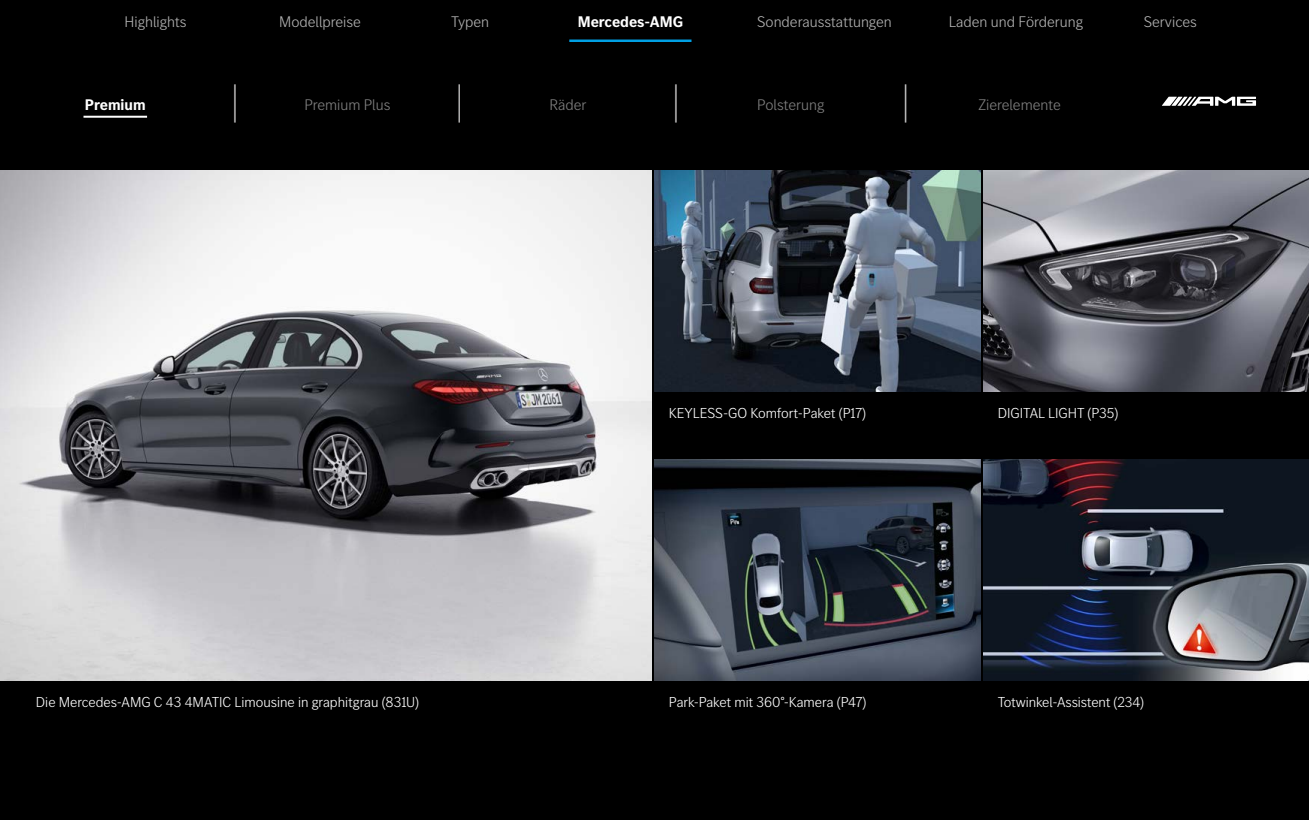
<style>
.page{position:relative;width:1309px;height:820px;background:#fff}
.page>*{position:absolute;margin:0;border:0;box-sizing:border-box;transform-origin:0 0}
.t1{font:300 45.6px "MB Corpo S Title";color:#cdcccc;scale:.53 1}
.t2{font:300 16px "MB Corpo S Title";color:#b2b2b2}
.t3{font:300 16px "MB Corpo S Title";color:#808080}
.t4{font:700 16px "MB Corpo S Title";color:#fff}
.t5{font:300 15px "MB Corpo S Title";color:#fff}
</style>
<div class="page">
<div style="left:0;top:0;width:1309px;height:43px;background:#000"></div>
<hr style="left:569px;top:40px;width:123px;height:3px;background:#009fe3">
<div style="left:0;top:42px;width:1309px;height:778px;background:#000"></div>
<svg style="left:1162px;top:97px;width:94px;height:9px"></svg>
<img style="left:655px;top:170px;width:326px;height:221px">
<img style="left:984px;top:459px;width:325px;height:221px">
<img style="left:655px;top:459px;width:326px;height:221px">
<img style="left:0;top:170px;width:652px;height:510px">
<hr style="left:83px;top:116px;width:64px;height:2px;background:#fff">
<img style="left:984px;top:170px;width:325px;height:221px">
<p class="t2" style="left:125px;top:12px;width:64px">Highlights</p>
<p class="t2" style="left:279px;top:12px;width:83px">Modellpreise</p>
<p class="t2" style="left:451px;top:12px;width:39px">Typen</p>
<p class="t4" style="left:578px;top:11px;width:107px">Mercedes-AMG</p>
<p class="t2" style="left:757px;top:12px;width:136px">Sonderausstattungen</p>
<p class="t2" style="left:949px;top:12px;width:136px">Laden und Förderung</p>
<p class="t2" style="left:1144px;top:12px;width:55px">Services</p>
<p class="t4" style="left:85px;top:94px;width:62px">Premium</p>
<h1 class="t1" style="left:233px;top:74px;width:11px">|</h1>
<p class="t3" style="left:304px;top:95px;width:88px">Premium Plus</p>
<h1 class="t1" style="left:457px;top:74px;width:11px">|</h1>
<p class="t3" style="left:549px;top:95px;width:39px">Räder</p>
<h1 class="t1" style="left:673px;top:74px;width:11px">|</h1>
<p class="t3" style="left:757px;top:95px;width:69px">Polsterung</p>
<h1 class="t1" style="left:903px;top:74px;width:11px">|</h1>
<p class="t3" style="left:979px;top:95px;width:84px">Zierelemente</p>
<p class="t5" style="left:36px;top:693px;width:385px">Die Mercedes-AMG C 43 4MATIC Limousine in graphitgrau (831U)</p>
<p class="t5" style="left:669px;top:404px;width:199px">KEYLESS-GO Komfort-Paket (P17)</p>
<p class="t5" style="left:669px;top:693px;width:199px">Park-Paket mit 360°-Kamera (P47)</p>
<p class="t5" style="left:998px;top:404px;width:122px">DIGITAL LIGHT (P35)</p>
<p class="t5" style="left:998px;top:693px;width:148px">Totwinkel-Assistent (234)</p>
</div>
